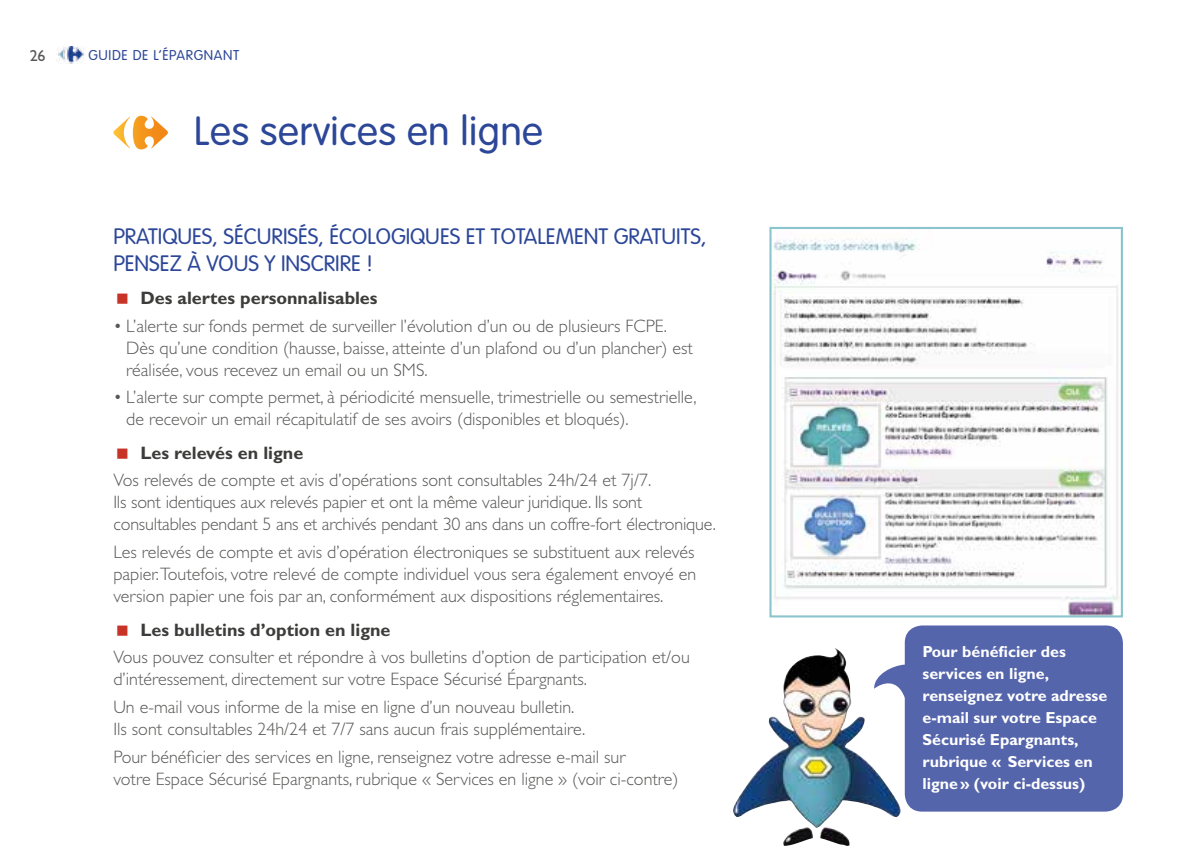
<style>
.page{position:relative;width:1191px;height:851px;background:#fff}
.page>*{position:absolute;margin:0;border:0;box-sizing:border-box;transform-origin:0 0}
.t1{font:300 40px "VAG Rounded";letter-spacing:.01em;color:#2c4798}
.t2{font:300 22px/26.4px "VAG Rounded";color:#2c4798}
.t3{font:300 18px/22px "Gill Sans";color:#575756}
.t4{font:700 18px "Gill Sans";color:#3c3c3b}
.t5{font:700 16px/22px "Gill Sans";color:#fff}
.t6{font:16px "Gill Sans";color:#575756}
.t7{font:300 14px "VAG Rounded";letter-spacing:.05em;color:#2c4798}
</style>
<div class="page">
<img style="left:58px;top:47px;width:26px;height:17px">
<img style="left:733px;top:648px;width:168px;height:197px">
<svg style="left:874px;top:625px;width:249px;height:186px;background:#6674b4"></svg>
<img style="left:772px;top:238px;width:347px;height:376px">
<div style="left:769px;top:227px;width:354px;height:390px;border:2px solid #8ac4cc"></div>
<svg style="left:113px;top:116px;width:55px;height:33px"></svg>
<p class="t6" style="left:30px;top:46px;width:17px">26</p>
<p class="t7" style="left:88px;top:47px;width:152px">GUIDE DE L’ÉPARGNANT</p>
<h1 class="t1" style="left:194px;top:108px;width:350px">Les services en ligne</h1>
<p class="t2" style="left:113px;top:223px;width:594px">PRATIQUES, SÉCURISÉS, ÉCOLOGIQUES ET TOTALEMENT GRATUITS,<br>PENSEZ À VOUS Y INSCRIRE !</p>
<p class="t4" style="left:140px;top:287px;width:239px">Des alertes personnalisables</p>
<p class="t3" style="left:126px;top:315px;width:568px;text-indent:-13px">• L’alerte sur fonds permet de surveiller l’évolution d’un ou de plusieurs FCPE.<br>Dès qu’une condition (hausse, baisse, atteinte d’un plafond ou d’un plancher) est réalisée, vous recevez un email ou un SMS.</p>
<p class="t3" style="left:126px;top:386px;width:572px;text-indent:-13px">• L’alerte sur compte permet, à périodicité mensuelle, trimestrielle ou semestrielle, de recevoir un email récapitulatif de ses avoirs (disponibles et bloqués).</p>
<p class="t4" style="left:140px;top:442px;width:164px">Les relevés en ligne</p>
<p class="t3" style="left:113px;top:469px;width:604px">Vos relevés de compte et avis d’opérations sont consultables 24h/24 et 7j/7.<br>Ils sont identiques aux relevés papier et ont la même valeur juridique. Ils sont consultables pendant 5 ans et archivés pendant 30 ans dans un coffre-fort électronique.</p>
<p class="t3" style="left:113px;top:541px;width:584px;text-align:justify">Les relevés de compte et avis d’opération électroniques se substituent aux relevés papier.Toutefois, votre relevé de compte individuel vous sera également envoyé en version papier une fois par an, conformément aux dispositions réglementaires.</p>
<p class="t4" style="left:140px;top:618px;width:252px">Les bulletins d’option en ligne</p>
<p class="t3" style="left:113px;top:646px;width:578px">Vous pouvez consulter et répondre à vos bulletins d’option de participation et/ou d’intéressement, directement sur votre Espace Sécurisé Épargnants.</p>
<p class="t3" style="left:113px;top:696px;width:473px">Un e-mail vous informe de la mise en ligne d’un nouveau bulletin.<br>Ils sont consultables 24h/24 et 7/7 sans aucun frais supplémentaire.</p>
<p class="t3" style="left:113px;top:745px;width:566px">Pour bénéficier des services en ligne, renseignez votre adresse e-mail sur<br>votre Espace Sécurisé Epargnants, rubrique « Services en ligne » (voir ci-contre)</p>
<p class="t5" style="left:922px;top:640px;width:186px">Pour bénéficier des services en ligne, renseignez votre adresse e-mail sur votre Espace<br>Sécurisé Epargnants, rubrique « Services en ligne» (voir ci-dessus)</p>
</div>
